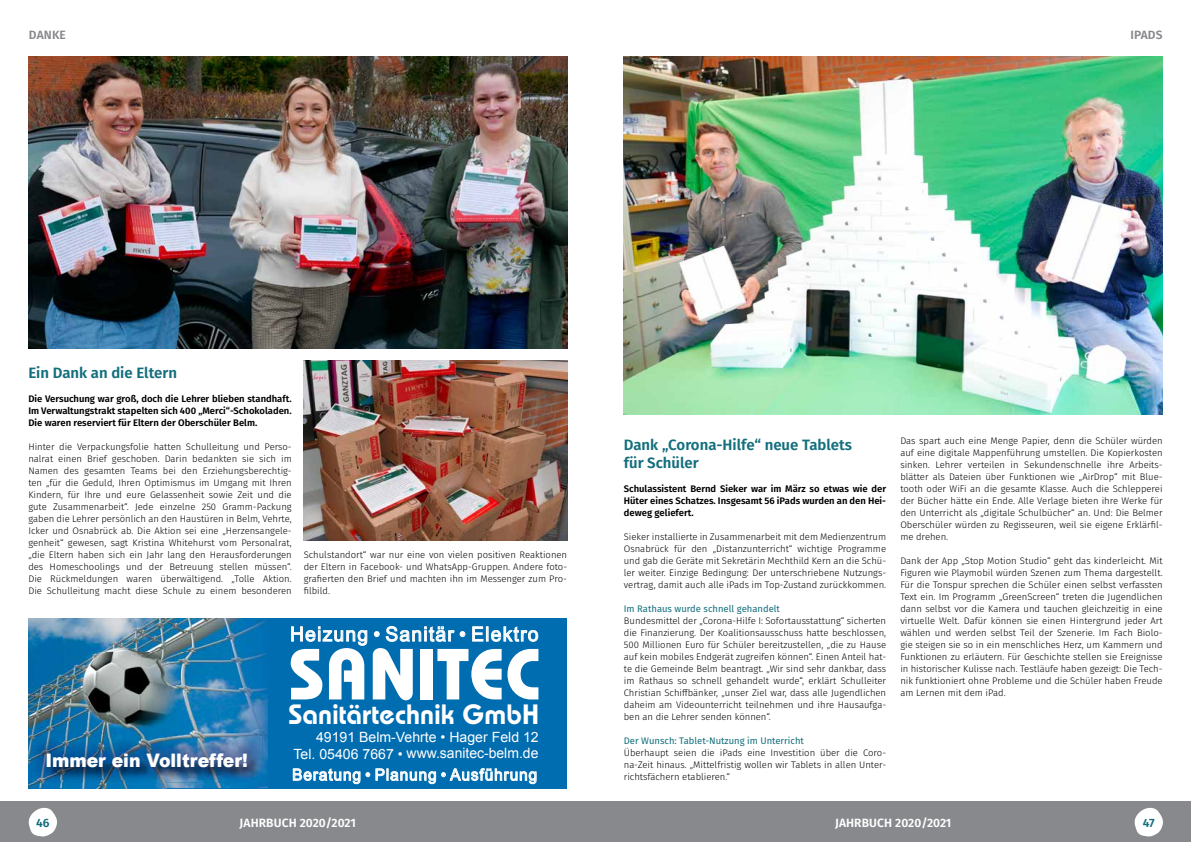
<style>
.page{position:relative;width:1191px;height:842px;background:#fff}
.page>*{position:absolute;margin:0;border:0;box-sizing:border-box;transform-origin:0 0}
.t1{font:700 72.2px "Bauhaus";color:#fff}
.t2{font:600 27.9px "Bauhaus";letter-spacing:.005em;color:#fff}
.t3{font:20px "Arial";letter-spacing:.065em;color:#fff;scale:.96 1}
.t4{font:900 18.6px "Arial";color:#fff;scale:.93 1}
.t5{font:16px "Arial";letter-spacing:.06em;color:#fff;scale:.96 1}
.t6{font:600 15px/18px "Fira Sans";color:#136f7d}
.t7{font:14.2px "Arial";color:#fff}
.t8{font:14.1px "Arial";color:#fff}
.t9{font:600 12px "Fira Sans";letter-spacing:.01em;color:#fff}
.t10{font:600 12px "Fira Sans";letter-spacing:.01em;color:#88898d}
.t11{font:600 12px "Fira Sans";color:#136f7d}
.t12{font:300 9.5px/12px "Fira Sans";color:#000;text-align:justify}
.t13{font:600 9.5px/12px "Fira Sans";color:#000;text-align:justify}
.t14{font:9.5px "Fira Sans";color:#136f7d}
</style>
<div class="page">
<div style="left:0;top:801px;width:1191px;height:41px;background:#88898d"></div>
<svg style="left:1134px;top:808px;width:29px;height:29px"></svg>
<img style="left:624px;top:57px;width:539px;height:357px">
<img style="left:28px;top:57px;width:539px;height:291px">
<img style="left:303px;top:361px;width:264px;height:179px">
<div style="left:28px;top:618px;width:539px;height:170px;background:#006db1"></div>
<img style="left:63px;top:618px;width:205px;height:102px">
<img style="left:28px;top:618px;width:35px;height:170px">
<img style="left:165px;top:720px;width:103px;height:68px">
<img style="left:62px;top:720px;width:103px;height:18px">
<img style="left:62px;top:782px;width:103px;height:6px">
<svg style="left:291px;top:626px;width:76px;height:20px"></svg>
<svg style="left:374px;top:631px;width:6px;height:6px"></svg>
<svg style="left:386px;top:626px;width:79px;height:16px"></svg>
<svg style="left:472px;top:626px;width:66px;height:16px"></svg>
<svg style="left:293px;top:768px;width:243px;height:16px"></svg>
<img style="left:31px;top:738px;width:231px;height:44px">
<img style="left:48px;top:755px;width:211px;height:24px">
<svg style="left:28px;top:807px;width:29px;height:30px"></svg>
<p class="t10" style="left:29px;top:25px;width:39px">DANKE</p>
<p class="t10" style="left:1130px;top:25px;width:34px">IPADS</p>
<h3 class="t6" style="left:28px;top:363px;width:150px">Ein Dank an die Eltern</h3>
<p class="t13" style="left:28px;top:392px;width:265px">Die Versuchung war groß, doch die Lehrer blieben standhaft.<br>Im Verwaltungstrakt stapelten sich 400 „Merci“-Schokoladen.<br>Die waren reserviert für Eltern der Oberschüler Belm.</p>
<p class="t12" style="left:28px;top:441px;width:265px">Hinter die Verpackungsfolie hatten Schulleitung und Perso&shy;nalrat einen Brief geschoben. Darin bedankten sie sich im Namen des gesamten Teams bei den Erziehungsberechtig&shy;ten „für die Geduld, Ihren Optimismus im Umgang mit Ihren Kindern, für Ihre und eure Gelassenheit sowie Zeit und die gute Zusammenarbeit“. Jede einzelne 250 Gramm-Packung gaben die Lehrer persönlich an den Haustüren in Belm, Vehrte, Icker und Osnabrück ab. Die Aktion sei eine „Herzensangele&shy;genheit“ gewesen, sagt Kristina Whitehurst vom Personalrat, „die Eltern haben sich ein Jahr lang den Herausforderungen des Homeschoolings und der Betreuung stellen müssen“.<br>Die Rückmeldungen waren überwältigend. „Tolle Aktion.<br>Die Schulleitung macht diese Schule zu einem besonderen</p>
<p class="t12" style="left:304px;top:549px;width:265px">Schulstandort“ war nur eine von vielen positiven Reaktionen der Eltern in Facebook- und WhatsApp-Gruppen. Andere foto&shy;grafierten den Brief und machten ihn im Messenger zum Pro&shy;filbild.</p>
<h3 class="t4" style="left:45px;top:747px;width:219px">Immer ein Volltreffer!</h3>
<h3 class="t3" style="left:290px;top:621px;width:260px">Heizung • Sanitär • Elektro</h3>
<h1 class="t1" style="left:288px;top:630px;width:254px">SANITEC</h1>
<h2 class="t2" style="left:288px;top:697px;width:252px">Sanitärtechnik GmbH</h2>
<h3 class="t8" style="left:316px;top:727px;width:224px">49191 Belm-Vehrte • Hager Feld 12</h3>
<h3 class="t7" style="left:293px;top:743px;width:246px"><sub>Tel.</sub> <sub>05406</sub> <sub>7667</sub> <sub>•</sub> www.sanitec-belm.de</h3>
<h3 class="t5" style="left:292px;top:764px;width:257px">Beratung • Planung • Ausführung</h3>
<h3 class="t6" style="left:624px;top:435px;width:230px">Dank „Corona-Hilfe“ neue Tablets für Schüler</h3>
<p class="t13" style="left:624px;top:482px;width:264px">Schulassistent Bernd Sieker war im März so etwas wie der Hüter eines Schatzes. Insgesamt 56 iPads wurden an den Hei&shy;deweg geliefert.</p>
<p class="t12" style="left:624px;top:531px;width:264px">Sieker installierte in Zusammenarbeit mit dem Medienzentrum Osnabrück für den „Distanzunterricht“ wichtige Programme und gab die Geräte mit Sekretärin Mechthild Kern an die Schü&shy;ler weiter. Einzige Bedingung: Der unterschriebene Nutzungs&shy;vertrag, damit auch alle iPads im Top-Zustand zurückkommen.</p>
<p class="t14" style="left:624px;top:601px;width:158px">Im Rathaus wurde schnell gehandelt</p>
<p class="t12" style="left:624px;top:615px;width:264px">Bundesmittel der „Corona-Hilfe I: Sofortausstattung“ sicherten die Finanzierung. Der Koalitionsausschuss hatte beschlossen, 500 Millionen Euro für Schüler bereitzustellen, „die zu Hause auf kein mobiles Endgerät zugreifen können“. Einen Anteil hat&shy;te die Gemeinde Belm beantragt. „Wir sind sehr dankbar, dass im Rathaus so schnell gehandelt wurde“, erklärt Schulleiter Christian Schiffbänker, „unser Ziel war, dass alle Jugendlichen daheim am Videounterricht teilnehmen und ihre Hausaufga&shy;ben an die Lehrer senden können“.</p>
<p class="t14" style="left:624px;top:733px;width:182px">Der Wunsch: Tablet-Nutzung im Unterricht</p>
<p class="t12" style="left:624px;top:747px;width:264px">Überhaupt seien die iPads eine Investition über die Coro&shy;na-Zeit hinaus. „Mittelfristig wollen wir Tablets in allen Unter&shy;richtsfächern etablieren.“</p>
<p class="t12" style="left:900px;top:435px;width:264px">Das spart auch eine Menge Papier, denn die Schüler würden auf eine digitale Mappenführung umstellen. Die Kopierkosten sinken. Lehrer verteilen in Sekundenschnelle ihre Arbeits&shy;blätter als Dateien über Funktionen wie „AirDrop“ mit Blue&shy;tooth oder WiFi an die gesamte Klasse. Auch die Schlepperei der Bücher hätte ein Ende. Alle Verlage bieten ihre Werke für den Unterricht als „digitale Schulbücher“ an. Und: Die Belmer Oberschüler würden zu Regisseuren, weil sie eigene Erklärfil&shy;me drehen.</p>
<p class="t12" style="left:900px;top:555px;width:264px">Dank der App „Stop Motion Studio“ geht das kinderleicht. Mit Figuren wie Playmobil würden Szenen zum Thema dargestellt.<br>Für die Tonspur sprechen die Schüler einen selbst verfassten Text ein. Im Programm „GreenScreen“ treten die Jugendlichen dann selbst vor die Kamera und tauchen gleichzeitig in eine virtuelle Welt. Dafür können sie einen Hintergrund jeder Art wählen und werden selbst Teil der Szenerie. Im Fach Biolo&shy;gie steigen sie so in ein menschliches Herz, um Kammern und Funktionen zu erläutern. Für Geschichte stellen sie Ereignisse in historischer Kulisse nach. Testläufe haben gezeigt: Die Tech&shy;nik funktioniert ohne Probleme und die Schüler haben Freude am Lernen mit dem iPad.</p>
<p class="t11" style="left:36px;top:813px;width:15px">46</p>
<p class="t9" style="left:240px;top:813px;width:118px">JAHRBUCH 2020/2021</p>
<p class="t9" style="left:835px;top:813px;width:118px">JAHRBUCH 2020/2021</p>
<p class="t11" style="left:1142px;top:813px;width:13px">47</p>
</div>
